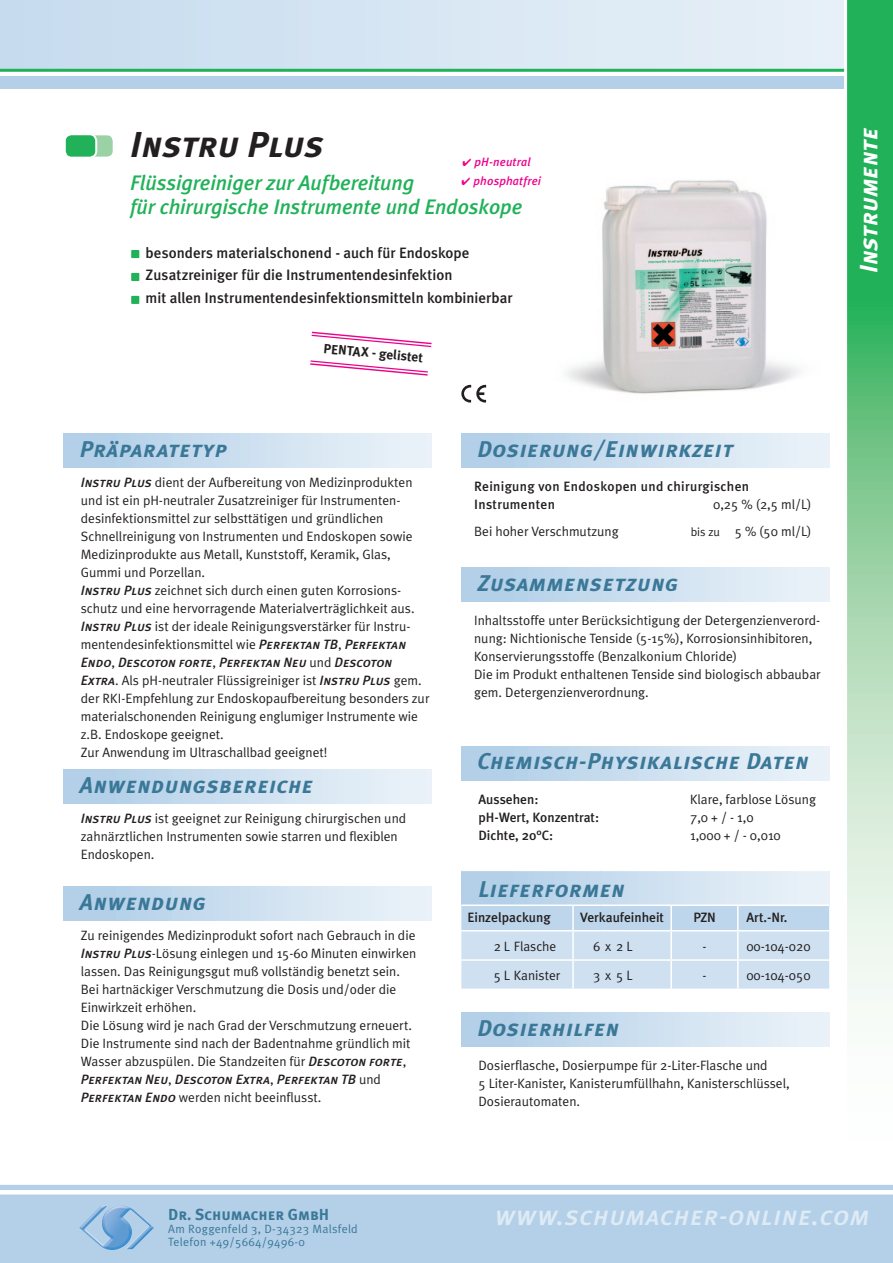
<style>
.page{position:relative;width:893px;height:1263px;background:#fff}
.page>*{position:absolute;margin:0;border:0;box-sizing:border-box;transform-origin:0 0}
.t1{font:italic 36px "Meta Plus Bold Caps";color:#231f20}
.t2{font:italic 27px "Meta Plus Medium Caps";letter-spacing:.025em;color:#deebf5}
.t3{font:italic 25.05px "Meta Plus Bold Caps";color:#fff}
.t4{font:italic 22.8px "Meta Plus Bold Caps";letter-spacing:.025em;color:#3b7898}
.t5{font:italic 500 21px/24px "Meta Plus";letter-spacing:-.005em;color:#21b259}
.t6{font:15.9px "Meta Plus Bold Caps";color:#3b7898}
.t7{font:500 15px/22.5px "Meta Plus";color:#231f20}
.t8{font:13.5px/18px "Meta Plus Normal";color:#231f20}
.t9{font:italic 13.5px "Meta Plus Medium Caps";color:#231f20}
.t10{font:500 13.5px "Meta Plus";color:#231f20}
.t11{font:500 13.5px/18px "Meta Plus";letter-spacing:.025em;color:#231f20}
.t12{font:700 13.35px "Meta Plus";color:#231f20}
.t13{font:12px/13.4px "Meta Plus Normal";letter-spacing:.025em;color:#3b7898}
.t14{font:italic 500 12px "Meta Plus";letter-spacing:.015em;color:#ed028c}
.s1{font-family:"Meta Plus Medium Caps";font-style:italic}
.s2{font-family:"Meta Plus Normal";font-style:normal}
.s3{font-size:12px}
</style>
<div class="page">
<div style="left:0;top:1185px;width:893px;height:78px;background:#b3d0e8"></div>
<hr style="left:0;top:1191px;width:893px;height:3px;background:#fff">
<div style="left:64px;top:434px;width:368px;height:34px;background:linear-gradient(to right,#aecde7,#edf3f9)"></div>
<img style="left:79px;top:1205px;width:75px;height:45px">
<div style="left:64px;top:770px;width:368px;height:34px;background:linear-gradient(to right,#aecde7,#edf3f9)"></div>
<div style="left:497px;top:1210px;width:371px;height:15px;background:#b3d0e8"></div>
<div style="left:0;top:0;width:862px;height:69px;background:linear-gradient(to right,#c6dbee,#e9f1f8)"></div>
<hr style="left:0;top:69px;width:863px;height:3px;background:#21b259">
<div style="left:0;top:76px;width:863px;height:13px;background:#b3d0e8"></div>
<div style="left:64px;top:887px;width:368px;height:34px;background:linear-gradient(to right,#aecde7,#edf3f9)"></div>
<svg style="left:461px;top:385px;width:25px;height:17px"></svg>
<img style="left:566px;top:180px;width:233px;height:214px">
<svg style="left:310px;top:360px;width:118px;height:16px"></svg>
<svg style="left:311px;top:331px;width:121px;height:16px"></svg>
<div style="left:82px;top:134px;width:32px;height:24px;background:#9bd2a5;border-radius:7px"></div>
<div style="left:81px;top:133px;width:34px;height:26px;border:2px solid #fff;border-radius:7px"></div>
<div style="left:65px;top:134px;width:31px;height:24px;background:#21b259;border-radius:7px"></div>
<div style="left:64px;top:133px;width:33px;height:26px;border:2px solid #fff;border-radius:7px"></div>
<div style="left:131px;top:249px;width:9px;height:10px;background:#21b259"></div>
<div style="left:130px;top:249px;width:11px;height:10px;border:1px solid #fff"></div>
<div style="left:131px;top:272px;width:9px;height:10px;background:#21b259"></div>
<div style="left:130px;top:272px;width:11px;height:10px;border:1px solid #fff"></div>
<div style="left:131px;top:295px;width:9px;height:9px;background:#21b259"></div>
<div style="left:130px;top:295px;width:11px;height:10px;border:1px solid #fff"></div>
<svg style="left:844px;top:0;width:49px;height:1003px;background:#87d09e"></svg>
<div style="left:461px;top:746px;width:368px;height:34px;background:linear-gradient(to right,#adcde7,#ecf3f9)"></div>
<div style="left:461px;top:567px;width:368px;height:34px;background:linear-gradient(to right,#adcde7,#ecf3f9)"></div>
<div style="left:461px;top:434px;width:368px;height:34px;background:linear-gradient(to right,#adcde7,#ecf3f9)"></div>
<div style="left:461px;top:870px;width:368px;height:35px;background:linear-gradient(to right,#adcde7,#ecf3f9)"></div>
<hr style="left:461px;top:870px;width:53px;height:1px;background:#fff">
<hr style="left:514px;top:870px;width:59px;height:1px;background:#fff">
<svg style="left:573px;top:870px;width:43px;height:1px"></svg>
<hr style="left:616px;top:870px;width:55px;height:1px;background:#fff">
<hr style="left:671px;top:870px;width:67px;height:1px;background:#fff">
<hr style="left:738px;top:870px;width:91px;height:1px;background:#fff">
<svg style="left:461px;top:904px;width:368px;height:85px;background:#cddff0"></svg>
<div style="left:461px;top:1012px;width:368px;height:34px;background:linear-gradient(to right,#adcde7,#ecf3f9)"></div>
<h1 class="t1" style="left:130px;top:123px;width:195px">Instru Plus</h1>
<h3 class="t5" style="left:130px;top:170px;width:394px">Flüssigreiniger zur Aufbereitung<br>für chirurgische Instrumente und Endoskope</h3>
<p class="t14" style="left:462px;top:155px;width:70px">✔ pH-neutral</p>
<p class="t14" style="left:461px;top:174px;width:81px">✔ phosphatfrei</p>
<p class="t7" style="left:146px;top:241px;width:368px">besonders materialschonend - auch für Endoskope<br>Zusatzreiniger für die Instrumentendesinfektion<br>mit allen Instrumentendesinfektionsmitteln kombinierbar</p>
<h3 class="t4" style="left:80px;top:436px;width:149px">Präparatetyp</h3>
<p class="t12" style="left:324px;top:341px;width:101px;rotate:5deg">PENTAX - gelistet</p>
<p class="t8" style="left:81px;top:473px;width:335px"><span class="s1">Instru Plus</span> dient der Aufbereitung von Medizinprodukten und ist ein pH-neutraler Zusatzreiniger für Instrumenten&shy;desinfektionsmittel zur selbsttätigen und gründlichen Schnellreinigung von Instrumenten und Endoskopen sowie Medizinprodukte aus Metall, Kunststoff, Keramik, Glas, Gummi und Porzellan.<br><span class="s1">Instru Plus</span> zeichnet sich durch einen guten Korrosions&shy;schutz und eine hervorragende Materialverträglichkeit aus.<br><span class="s1">Instru Plus</span> ist der ideale Reinigungsverstärker für Instru&shy;mentendesinfektionsmittel wie <span class="s1">Perfektan TB</span>, <span class="s1">Perfektan</span></p>
<p class="t9" style="left:81px;top:654px;width:313px">Endo<span class="s2">,</span> Descoton forte<span class="s2">,</span> Perfektan Neu <span class="s2">und</span> Descoton</p>
<p class="t8" style="left:81px;top:671px;width:350px"><span class="s1">Extra</span>. Als pH-neutraler Flüssigreiniger ist <span class="s1">Instru Plus</span> gem. der RKI-Empfehlung zur Endoskopaufbereitung besonders zur materialschonenden Reinigung englumiger Instrumente wie z.B. Endoskope geeignet.<br>Zur Anwendung im Ultraschallbad geeignet!</p>
<h3 class="t4" style="left:80px;top:772px;width:235px">Anwendungsbereiche</h3>
<p class="t8" style="left:81px;top:809px;width:327px"><span class="s1">Instru Plus</span> ist geeignet zur Reinigung chirurgischen und zahnärztlichen Instrumenten sowie starren und flexiblen<br>Endoskopen.</p>
<h3 class="t4" style="left:80px;top:889px;width:128px">Anwendung</h3>
<p class="t8" style="left:81px;top:926px;width:337px">Zu reinigendes Medizinprodukt sofort nach Gebrauch in die <span class="s1">Instru Plus</span>-Lösung einlegen und 15-60 Minuten einwirken lassen. Das Reinigungsgut muß vollständig benetzt sein.<br>Bei hartnäckiger Verschmutzung die Dosis und/oder die Einwirkzeit erhöhen.<br>Die Lösung wird je nach Grad der Verschmutzung erneuert.<br>Die Instrumente sind nach der Badentnahme gründlich mit Wasser abzuspülen. Die Standzeiten für <span class="s1">Descoton forte</span>,</p>
<p class="t9" style="left:81px;top:1071px;width:302px">Perfektan Neu<span class="s2">,</span> Descoton Extra<span class="s2">,</span> Perfektan TB <span class="s2">und</span></p>
<p class="t8" style="left:81px;top:1088px;width:242px"><span class="s1">Perfektan Endo</span> werden nicht beeinflusst.</p>
<h3 class="t4" style="left:477px;top:436px;width:257px">Dosierung/Einwirkzeit</h3>
<p class="t11" style="left:474px;top:477px;width:276px">Reinigung von Endoskopen und chirurgischen<br>Instrumenten</p>
<p class="t8" style="left:713px;top:495px;width:100px">0,25 % (2,5 ml/L)</p>
<p class="t8" style="left:474px;top:522px;width:146px">Bei hoher Verschmutzung</p>
<p class="t8" style="left:691px;top:522px;width:123px"><span class="s3">bis zu</span> 5 % (50 ml/L)</p>
<h3 class="t4" style="left:477px;top:569px;width:202px">Zusammensetzung</h3>
<p class="t8" style="left:474px;top:611px;width:348px">Inhaltsstoffe unter Berücksichtigung der Detergenzienverord&shy;nung: Nichtionische Tenside (5-15%), Korrosionsinhibitoren, Konservierungsstoffe (Benzalkonium Chloride)<br>Die im Produkt enthaltenen Tenside sind biologisch abbaubar gem. Detergenzienverordnung.</p>
<h3 class="t4" style="left:477px;top:748px;width:333px">Chemisch-Physikalische Daten</h3>
<p class="t10" style="left:478px;top:791px;width:62px">Aussehen:</p>
<p class="t8" style="left:690px;top:790px;width:127px">Klare, farblose Lösung</p>
<p class="t10" style="left:478px;top:809px;width:122px">pH-Wert, Konzentrat:</p>
<p class="t8" style="left:690px;top:808px;width:65px">7,0 + / - 1,0</p>
<p class="t10" style="left:478px;top:827px;width:76px">Dichte, 20°C:</p>
<p class="t8" style="left:690px;top:826px;width:92px">1,000 + / - 0,010</p>
<h3 class="t4" style="left:478px;top:875px;width:148px">Lieferformen</h3>
<p class="t10" style="left:467px;top:909px;width:85px">Einzelpackung</p>
<p class="t10" style="left:580px;top:909px;width:85px">Verkaufeinheit</p>
<p class="t10" style="left:693px;top:909px;width:24px">PZN</p>
<p class="t10" style="left:746px;top:909px;width:43px">Art.-Nr.</p>
<p class="t8" style="left:494px;top:937px;width:64px">2 L Flasche</p>
<p class="t8" style="left:593px;top:937px;width:41px">6x2 L</p>
<p class="t8" style="left:702px;top:937px;width:6px">-</p>
<p class="t8" style="left:746px;top:937px;width:66px">00-104-020</p>
<p class="t8" style="left:494px;top:966px;width:68px">5 L Kanister</p>
<p class="t8" style="left:593px;top:966px;width:41px">3x5 L</p>
<p class="t8" style="left:702px;top:966px;width:6px">-</p>
<p class="t8" style="left:746px;top:966px;width:66px">00-104-050</p>
<h3 class="t4" style="left:477px;top:1014px;width:143px">Dosierhilfen</h3>
<p class="t8" style="left:478px;top:1056px;width:313px">Dosierflasche, Dosierpumpe für 2-Liter-Flasche und<br>5 Liter-Kanister, Kanisterumfüllhahn, Kanisterschlüssel,<br>Dosierautomaten.</p>
<h3 class="t3" style="left:854px;top:273px;width:147px;rotate:-90deg">Instrumente</h3>
<p class="t6" style="left:168px;top:1205px;width:162px">Dr. Schumacher GmbH</p>
<p class="t13" style="left:168px;top:1222px;width:191px">Am Roggenfeld 3, D-34323 Malsfeld<br>Telefon +49/5664/9496-0</p>
<h2 class="t2" style="left:495px;top:1200px;width:376px">www.schumacher-online.com</h2>
</div>
